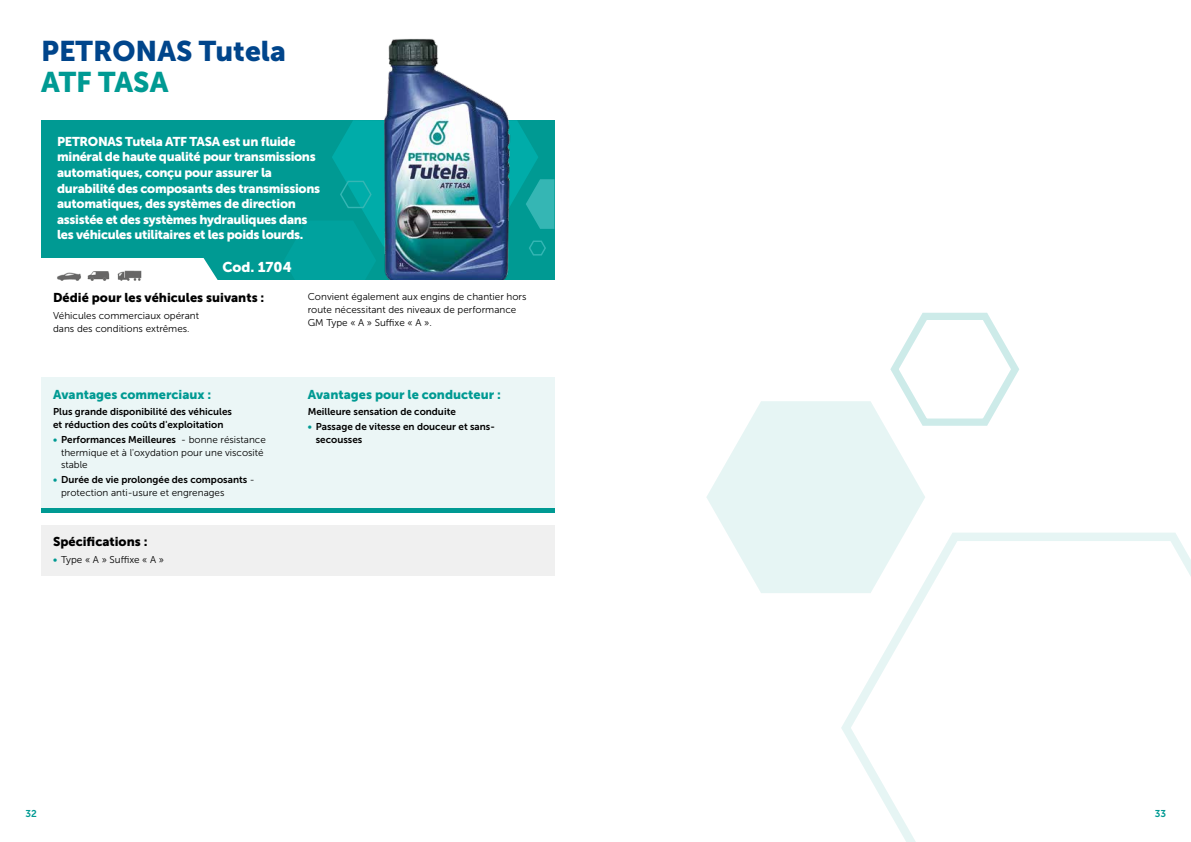
<style>
.page{position:relative;width:1191px;height:842px;background:#fff}
.page>*{position:absolute;margin:0;border:0;box-sizing:border-box;transform-origin:0 0}
.t1{font:28.3px "Museo Sans 900";color:#00458b}
.t2{font:28.3px "Museo Sans 900";color:#009a93}
.t3{font:14.1px "Museo Sans 900";color:#fff}
.t4{font:12.7px/15.6px "Museo Sans 900";letter-spacing:-.025em;color:#fff}
.t5{font:12.7px "Museo Sans 900";color:#009a93}
.t6{font:12.7px "Museo Sans 900";color:#000}
.t7{font:9.9px/12.7px "Museo Sans 300";color:#000}
.t8{font:9.9px/12.7px "Museo Sans 700";color:#000}
.t9{font:9.9px "Museo Sans 700";color:#009a93}
.s1{color:#009a93}
.s2{font-family:"Museo Sans 300"}
.s3{font-family:"Museo Sans 700";color:#009a93}
</style>
<div class="page">
<div style="left:41px;top:120px;width:513px;height:161px;background:#009a93"></div>
<svg style="left:284px;top:120px;width:270px;height:161px"></svg>
<img style="left:375px;top:38px;width:140px;height:243px">
<svg style="left:841px;top:533px;width:350px;height:309px"></svg>
<svg style="left:706px;top:401px;width:219px;height:192px;fill:#e6f5f4"></svg>
<svg style="left:889px;top:312px;width:130px;height:115px"></svg>
<svg style="left:41px;top:258px;width:191px;height:23px;background:#dbf0ef"></svg>
<div style="left:41px;top:377px;width:513px;height:132px;background:#ebf6f6"></div>
<hr style="left:41px;top:509px;width:513px;height:4px;background:#009a93">
<div style="left:41px;top:525px;width:513px;height:50px;background:#f0f0f0"></div>
<img style="left:56px;top:267px;width:25px;height:14px">
<img style="left:86px;top:268px;width:25px;height:13px">
<img style="left:116px;top:267px;width:27px;height:14px">
<h1 class="t1" style="left:41px;top:35px;width:246px">PETRONAS Tutela</h1>
<h1 class="t2" style="left:41px;top:66px;width:129px">ATF TASA</h1>
<p class="t4" style="left:57px;top:134px;width:264px">PETRONAS Tutela ATF TASA est un fluide minéral de haute qualité pour transmissions automatiques, conçu pour assurer la durabilité des composants des transmissions automatiques, des systèmes de direction assistée et des systèmes hydrauliques dans les véhicules utilitaires et les poids lourds.</p>
<p class="t3" style="left:222px;top:259px;width:71px">Cod. 1704</p>
<p class="t6" style="left:53px;top:291px;width:213px">Dédié pour les véhicules suivants :</p>
<p class="t7" style="left:53px;top:309px;width:147px">Véhicules commerciaux opérant dans des conditions extrêmes.</p>
<p class="t7" style="left:308px;top:290px;width:220px">Convient également aux engins de chantier hors route nécessitant des niveaux de performance<br>GM Type « A » Suffixe « A ».</p>
<p class="t5" style="left:53px;top:387px;width:160px">Avantages commerciaux :</p>
<p class="t8" style="left:53px;top:406px;width:180px">Plus grande disponibilité des véhicules et réduction des coûts d'exploitation</p>
<p class="t8" style="left:53px;top:433px;width:214px"><span class="s1">•</span> Performances Meilleures <span class="s2">- bonne résistance</span></p>
<p class="t7" style="left:61px;top:446px;width:204px">thermique et à l'oxydation pour une viscosité stable</p>
<p class="t8" style="left:53px;top:473px;width:203px"><span class="s1">•</span> Durée de vie prolongée des composants <span class="s2">-</span></p>
<p class="t7" style="left:61px;top:486px;width:165px">protection anti-usure et engrenages</p>
<p class="t6" style="left:53px;top:535px;width:96px">Spécifications :</p>
<p class="t7" style="left:53px;top:553px;width:112px"><span class="s3">•</span> Type « A » Suffixe « A »</p>
<p class="t5" style="left:308px;top:387px;width:195px">Avantages pour le conducteur :</p>
<p class="t8" style="left:308px;top:406px;width:150px">Meilleure sensation de conduite</p>
<p class="t8" style="left:316px;top:420px;width:181px;text-indent:-8px"><span class="s1">•</span> Passage de vitesse en douceur et sans&shy;secousses</p>
<p class="t9" style="left:26px;top:808px;width:13px">32</p>
<p class="t9" style="left:1154px;top:808px;width:13px">33</p>
</div>
